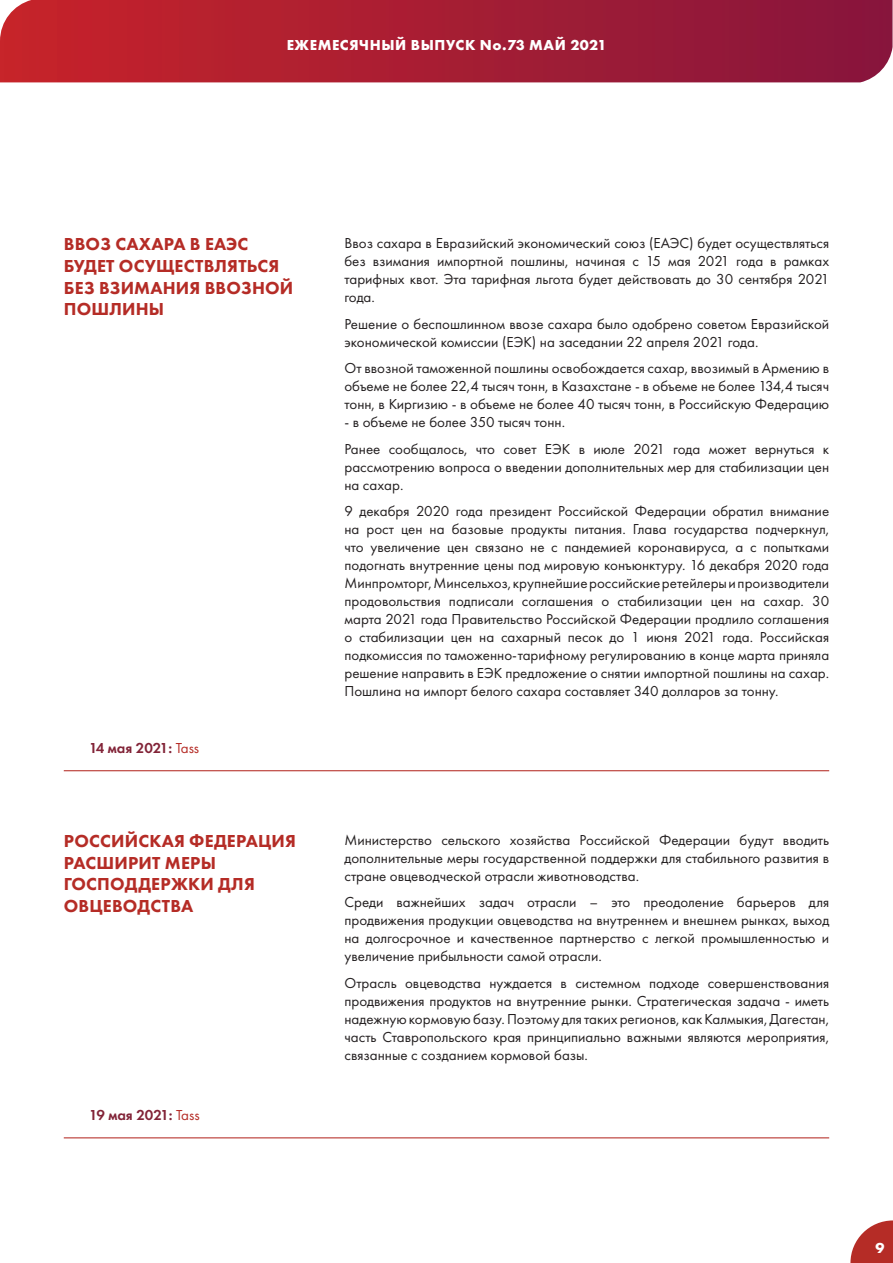
<style>
.page{position:relative;width:893px;height:1263px;background:#fff}
.page>*{position:absolute;margin:0;border:0;box-sizing:border-box;transform-origin:0 0}
.t1{font:800 18px/21.6px "Futura PT";letter-spacing:.01em;color:#b52c26}
.t2{font:15px/18px "Futura PT";color:#231f20;text-align:justify}
.t3{font:700 15px "Futura PT";letter-spacing:.04em;color:#fff}
.t4{font:600 15px "Futura PT";color:#822438}
.s1{font-weight:400;color:#b52c26}
</style>
<div class="page">
<svg style="left:850px;top:1220px;width:43px;height:43px"></svg>
<svg style="left:0;top:0;width:892px;height:82px;background:#a71e34"></svg>
<hr style="left:64px;top:770px;width:765px;height:1px;background:#b52c26">
<hr style="left:64px;top:1137px;width:765px;height:1px;background:#b52c26">
<p class="t3" style="left:287px;top:35px;width:321px">ЕЖЕМЕСЯЧНЫЙ ВЫПУСК No.73 MAЙ 2021</p>
<p class="t1" style="left:64px;top:233px;width:231px">ВВОЗ САХАРА В ЕАЭС<br>БУДЕТ ОСУЩЕСТВЛЯТЬСЯ<br>БЕЗ ВЗИМАНИЯ ВВОЗНОЙ<br>ПОШЛИНЫ</p>
<p class="t2" style="left:344px;top:234px;width:486px">Ввоз сахара в Евразийский экономический союз (ЕАЭС) будет осуществляться без взимания импортной пошлины, начиная с 15 мая 2021 года в рамках тарифных квот. Эта тарифная льгота будет действовать до 30 сентября 2021 года.</p>
<p class="t2" style="left:344px;top:315px;width:486px">Решение о беспошлинном ввозе сахара было одобрено советом Евразийской экономической комиссии (ЕЭК) на заседании 22 апреля 2021 года.</p>
<p class="t2" style="left:344px;top:359px;width:486px">От ввозной таможенной пошлины освобождается сахар, ввозимый в Армению в объеме не более 22,4 тысяч тонн, в Казахстане - в объеме не более 134,4 тысяч тонн, в Киргизию - в объеме не более 40 тысяч тонн, в Российскую Федерацию</p>
<p class="t2" style="left:344px;top:409px;width:486px;line-height:26.5px">- в объеме не более 350 тысяч тонн.<br>Ранее сообщалось, что совет ЕЭК в июле 2021 года может вернуться к</p>
<p class="t2" style="left:344px;top:458px;width:486px">рассмотрению вопроса о введении дополнительных мер для стабилизации цен на сахар.</p>
<p class="t2" style="left:344px;top:502px;width:486px">9 декабря 2020 года президент Российской Федерации обратил внимание на рост цен на базовые продукты питания. Глава государства подчеркнул, что увеличение цен связано не с пандемией коронавируса, а с попытками подогнать внутренние цены под мировую конъюнктуру. 16 декабря 2020 года Минпромторг, Минсельхоз, крупнейшие российские ретейлеры и производители продовольствия подписали соглашения о стабилизации цен на сахар. 30 марта 2021 года Правительство Российской Федерации продлило соглашения о стабилизации цен на сахарный песок до 1 июня 2021 года. Российская подкомиссия по таможенно-тарифному регулированию в конце марта приняла решение направить в ЕЭК предложение о снятии импортной пошлины на сахар.<br>Пошлина на импорт белого сахара составляет 340 долларов за тонну.</p>
<p class="t4" style="left:89px;top:739px;width:111px">14 мая 2021: <span class="s1">Tass</span></p>
<p class="t1" style="left:64px;top:830px;width:233px">РОССИЙСКАЯ ФЕДЕРАЦИЯ<br>РАСШИРИТ МЕРЫ<br>ГОСПОДДЕРЖКИ ДЛЯ<br>ОВЦЕВОДСТВА</p>
<p class="t2" style="left:344px;top:831px;width:486px">Министерство сельского хозяйства Российской Федерации будут вводить дополнительные меры государственной поддержки для стабильного развития в стране овцеводческой отрасли животноводства.</p>
<p class="t2" style="left:344px;top:893px;width:486px">Среди важнейших задач отрасли – это преодоление барьеров для продвижения продукции овцеводства на внутреннем и внешнем рынках, выход на долгосрочное и качественное партнерство с легкой промышленностью и увеличение прибыльности самой отрасли.</p>
<p class="t2" style="left:344px;top:974px;width:486px">Отрасль овцеводства нуждается в системном подходе совершенствования продвижения продуктов на внутренние рынки. Стратегическая задача - иметь надежную кормовую базу. Поэтому для таких регионов, как Калмыкия, Дагестан, часть Ставропольского края принципиально важными являются мероприятия, связанные с созданием кормовой базы.</p>
<p class="t4" style="left:89px;top:1106px;width:112px">19 мая 2021: <span class="s1">Tass</span></p>
<p class="t3" style="left:875px;top:1238px;width:10px">9</p>
</div>
